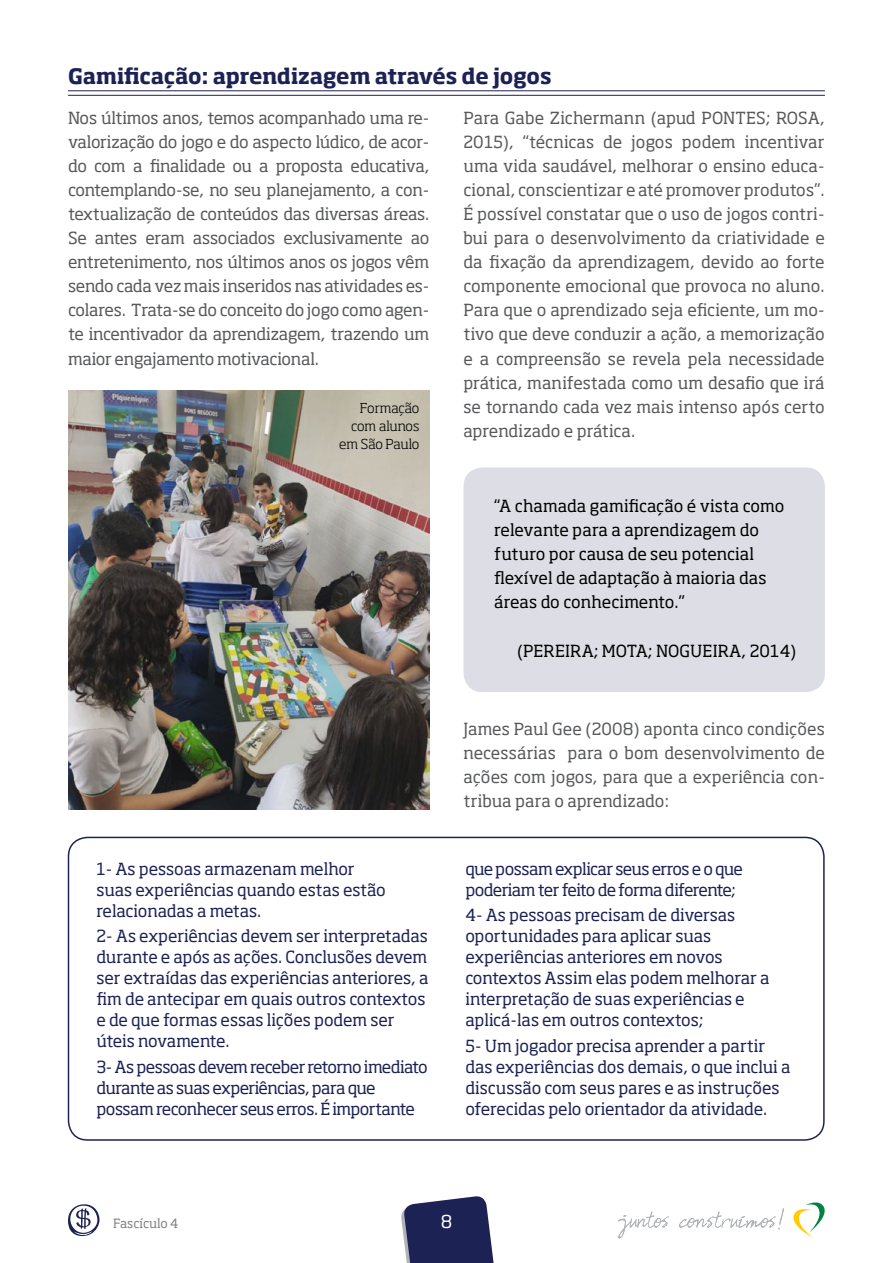
<style>
.page{position:relative;width:893px;height:1263px;background:#fff}
.page>*{position:absolute;margin:0;border:0;box-sizing:border-box;transform-origin:0 0}
.t1{font:700 21px "Soho Std";letter-spacing:-.005em;color:#1d2254}
.t2{font:17.7px "Soho Std";color:#fff}
.t3{font:16.5px/24px "Soho Std";letter-spacing:-.01em;color:#58595b;text-align:justify}
.t4{font:16.5px/21px "Soho Std";letter-spacing:-.02em;color:#1d2254}
.t5{font:16.5px/21px "Soho Std";letter-spacing:-.04em;color:#1d2254}
.t6{font:16.5px/24px "Soho Std";color:#000}
.t7{font:300 13.5px/18px "Soho Std";letter-spacing:-.01em;color:#000;text-align:right}
.t8{font:12.6px "Soho Std";letter-spacing:-.01em;color:#808285}
</style>
<div class="page">
<svg style="left:401px;top:1196px;width:93px;height:67px;background:#40446e"></svg>
<svg style="left:793px;top:1202px;width:32px;height:35px"></svg>
<svg style="left:618px;top:1208px;width:166px;height:30px"></svg>
<svg style="left:68px;top:1204px;width:32px;height:32px"></svg>
<hr style="left:68px;top:90px;width:757px;height:1px;background:#1d2254">
<hr style="left:68px;top:95px;width:757px;height:1px;background:#1d2254">
<div style="left:463px;top:467px;width:362px;height:225px;background:#dddee5;border-radius:19px"></div>
<img style="left:68px;top:391px;width:361px;height:418px">
<div style="left:68px;top:837px;width:757px;height:304px;border:2px solid #1d2254;border-radius:19px"></div>
<p class="t1" style="left:68px;top:63px;width:485px">Gamificação: aprendizagem através de jogos</p>
<p class="t3" style="left:68px;top:106px;width:363px">Nos últimos anos, temos acompanhado uma re&shy;valorização do jogo e do aspecto lúdico, de acor&shy;do com a finalidade ou a proposta educativa, contemplando-se, no seu planejamento, a con&shy;textualização de conteúdos das diversas áreas.<br>Se antes eram associados exclusivamente ao entretenimento, nos últimos anos os jogos vêm sendo cada vez mais inseridos nas atividades es&shy;colares. Trata-se do conceito do jogo como agen&shy;te incentivador da aprendizagem, trazendo um maior engajamento motivacional.</p>
<p class="t7" style="left:339px;top:399px;width:82px">Formação com alunos em São Paulo</p>
<p class="t4" style="left:96px;top:858px;width:291px">1- As pessoas armazenam melhor suas experiências quando estas estão relacionadas a metas.</p>
<p class="t4" style="left:96px;top:925px;width:333px">2- As experiências devem ser interpretadas durante e após as ações. Conclusões devem ser extraídas das experiências anteriores, a fim de antecipar em quais outros contextos e de que formas essas lições podem ser úteis novamente.</p>
<p class="t5" style="left:96px;top:1056px;width:333px">3- As pessoas devem receber retorno imediato durante as suas experiências, para que possam reconhecer seus erros. É importante</p>
<p class="t3" style="left:463px;top:106px;width:363px">Para Gabe Zichermann (apud PONTES; ROSA, 2015), “técnicas de jogos podem incentivar uma vida saudável, melhorar o ensino educa&shy;cional, conscientizar e até promover produtos”.<br>É possível constatar que o uso de jogos contri&shy;bui para o desenvolvimento da criatividade e da fixação da aprendizagem, devido ao forte componente emocional que provoca no aluno.<br>Para que o aprendizado seja eficiente, um mo&shy;tivo que deve conduzir a ação, a memorização e a compreensão se revela pela necessidade prática, manifestada como um desafio que irá se tornando cada vez mais intenso após certo aprendizado e prática.</p>
<p class="t6" style="left:494px;top:494px;width:292px">“A chamada gamificação é vista como relevante para a aprendizagem do futuro por causa de seu potencial flexível de adaptação à maioria das áreas do conhecimento.”</p>
<p class="t6" style="left:517px;top:639px;width:281px">(PEREIRA; MOTA; NOGUEIRA, 2014)</p>
<p class="t3" style="left:463px;top:716px;width:363px">James Paul Gee (2008) aponta cinco condições necessárias para o bom desenvolvimento de ações com jogos, para que a experiência con&shy;tribua para o aprendizado:</p>
<p class="t5" style="left:465px;top:858px;width:279px">que possam explicar seus erros e o que poderiam ter feito de forma diferente;</p>
<p class="t4" style="left:465px;top:904px;width:306px">4- As pessoas precisam de diversas oportunidades para aplicar suas experiências anteriores em novos contextos Assim elas podem melhorar a interpretação de suas experiências e aplicá-las em outros contextos;</p>
<p class="t4" style="left:465px;top:1035px;width:327px">5- Um jogador precisa aprender a partir das experiências dos demais, o que inclui a discussão com seus pares e as instruções oferecidas pelo orientador da atividade.</p>
<p class="t8" style="left:113px;top:1215px;width:67px">Fascículo 4</p>
<p class="t2" style="left:441px;top:1210px;width:13px">8</p>
</div>
